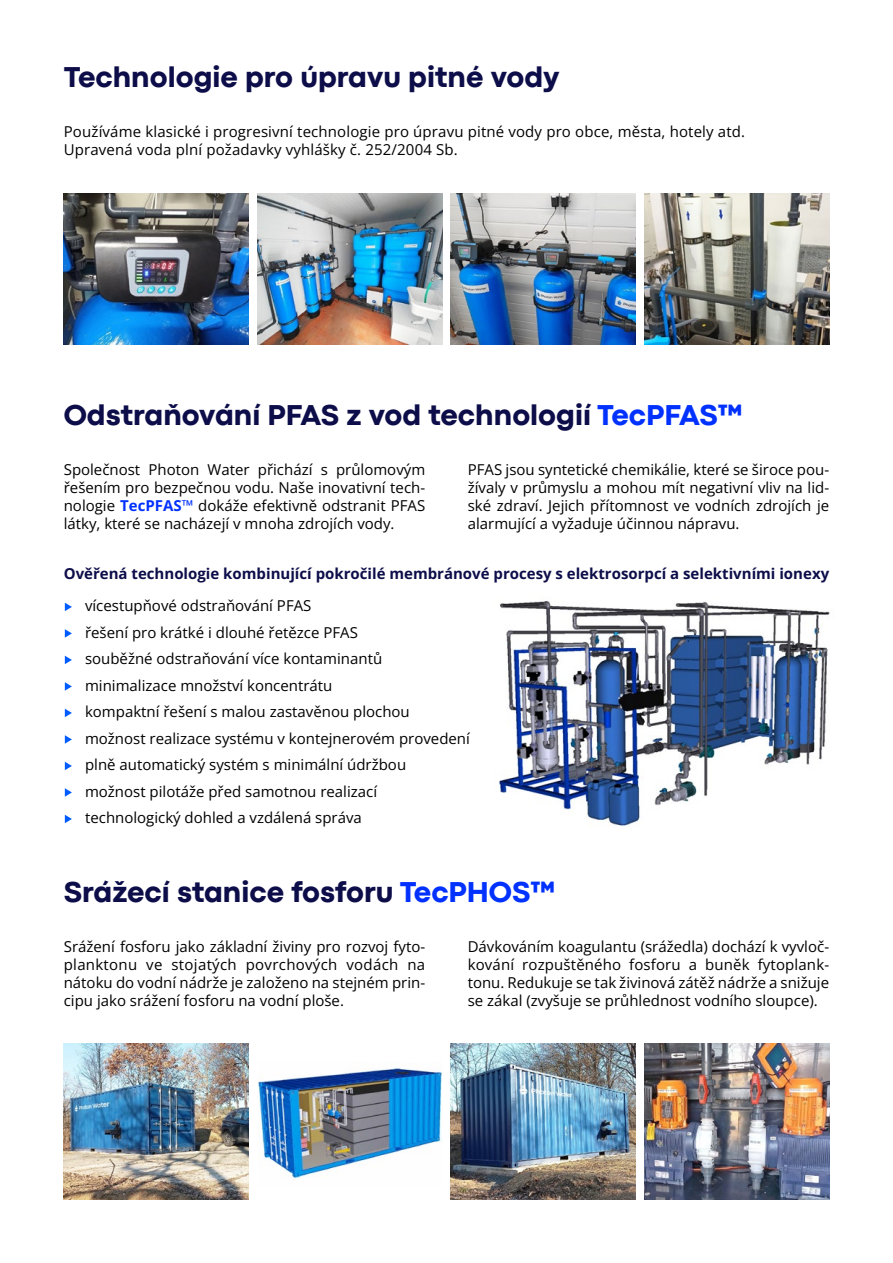
<style>
.page{position:relative;width:893px;height:1263px;background:#fff}
.page>*{position:absolute;margin:0;border:0;box-sizing:border-box;transform-origin:0 0}
.Main_Title{font:800 30px "Codec Pro";color:#0d0d4a}
.TwCen_Paragraph_Feature{font:15px/18px "Open Sans";color:#000;text-align:justify}
.Word_Bulletpoints_Wide{font:15px "Open Sans";color:#000}
.TwCen_Paragraph_Feature-2{font:700 15px "Open Sans";color:#0d0d4a}
.s1{color:#0031ff}
.s2{font-weight:700;color:#0031ff}
</style>
<div class="page">
<svg style="left:65px;top:603px;width:7px;height:8px"></svg>
<svg style="left:65px;top:629px;width:7px;height:9px"></svg>
<svg style="left:65px;top:656px;width:7px;height:8px"></svg>
<svg style="left:65px;top:682px;width:7px;height:9px"></svg>
<svg style="left:65px;top:709px;width:7px;height:8px"></svg>
<svg style="left:65px;top:735px;width:7px;height:9px"></svg>
<svg style="left:65px;top:762px;width:7px;height:8px"></svg>
<svg style="left:65px;top:788px;width:7px;height:9px"></svg>
<svg style="left:65px;top:815px;width:7px;height:8px"></svg>
<img style="left:64px;top:193px;width:185px;height:151px">
<img style="left:64px;top:1044px;width:185px;height:155px">
<img style="left:451px;top:193px;width:185px;height:151px">
<img style="left:451px;top:1044px;width:185px;height:155px">
<img style="left:257px;top:193px;width:185px;height:151px">
<img style="left:257px;top:1068px;width:185px;height:110px">
<img style="left:644px;top:193px;width:185px;height:151px">
<img style="left:644px;top:1044px;width:185px;height:155px">
<img style="left:499px;top:601px;width:331px;height:225px">
<p class="Main_Title" style="left:64px;top:59px;width:497px">Technologie pro úpravu pitné vody</p>
<p class="TwCen_Paragraph_Feature" style="left:64px;top:122px;width:683px">Používáme klasické i progresivní technologie pro úpravu pitné vody pro obce, města, hotely atd.<br>Upravená voda plní požadavky vyhlášky č. 252/2004 Sb.</p>
<p class="Main_Title" style="left:64px;top:397px;width:682px">Odstraňování PFAS z vod technologií <span class="s1">TecPFAS™</span></p>
<p class="TwCen_Paragraph_Feature" style="left:64px;top:460px;width:363px">Společnost Photon Water přichází s průlomovým řešením pro bezpečnou vodu. Naše inovativní tech&shy;nologie <span class="s2">TecPFAS™</span> dokáže efektivně odstranit PFAS látky, které se nacházejí v mnoha zdrojích vody.</p>
<p class="TwCen_Paragraph_Feature" style="left:468px;top:460px;width:363px">PFAS jsou syntetické chemikálie, které se široce pou&shy;žívaly v průmyslu a mohou mít negativní vliv na lid&shy;ské zdraví. Jejich přítomnost ve vodních zdrojích je alarmující a vyžaduje účinnou nápravu.</p>
<p class="TwCen_Paragraph_Feature-2" style="left:64px;top:563px;width:767px">Ověřená technologie kombinující pokročilé membránové procesy s elektrosorpcí a selektivními ionexy</p>
<p class="Word_Bulletpoints_Wide" style="left:85px;top:596px;width:228px">vícestupňové odstraňování PFAS</p>
<p class="Word_Bulletpoints_Wide" style="left:85px;top:622px;width:274px">řešení pro krátké i dlouhé řetězce PFAS</p>
<p class="Word_Bulletpoints_Wide" style="left:85px;top:649px;width:299px">souběžné odstraňování více kontaminantů</p>
<p class="Word_Bulletpoints_Wide" style="left:85px;top:675px;width:249px">minimalizace množství koncentrátu</p>
<p class="Word_Bulletpoints_Wide" style="left:85px;top:702px;width:326px">kompaktní řešení s malou zastavěnou plochou</p>
<p class="Word_Bulletpoints_Wide" style="left:85px;top:728px;width:386px">možnost realizace systému v kontejnerovém provedení</p>
<p class="Word_Bulletpoints_Wide" style="left:85px;top:755px;width:323px">plně automatický systém s minimální údržbou</p>
<p class="Word_Bulletpoints_Wide" style="left:85px;top:781px;width:294px">možnost pilotáže před samotnou realizací</p>
<p class="Word_Bulletpoints_Wide" style="left:85px;top:808px;width:278px">technologický dohled a vzdálená správa</p>
<p class="Main_Title" style="left:64px;top:874px;width:494px">Srážecí stanice fosforu <span class="s1">TecPHOS™</span></p>
<p class="TwCen_Paragraph_Feature" style="left:64px;top:937px;width:363px">Srážení fosforu jako základní živiny pro rozvoj fyto&shy;planktonu ve stojatých povrchových vodách na nátoku do vodní nádrže je založeno na stejném prin&shy;cipu jako srážení fosforu na vodní ploše.</p>
<p class="TwCen_Paragraph_Feature" style="left:468px;top:937px;width:363px">Dávkováním koagulantu (srážedla) dochází k vyvloč&shy;kování rozpuštěného fosforu a buněk fytoplank&shy;tonu. Redukuje se tak živinová zátěž nádrže a snižuje se zákal (zvyšuje se průhlednost vodního sloupce).</p>
</div>
